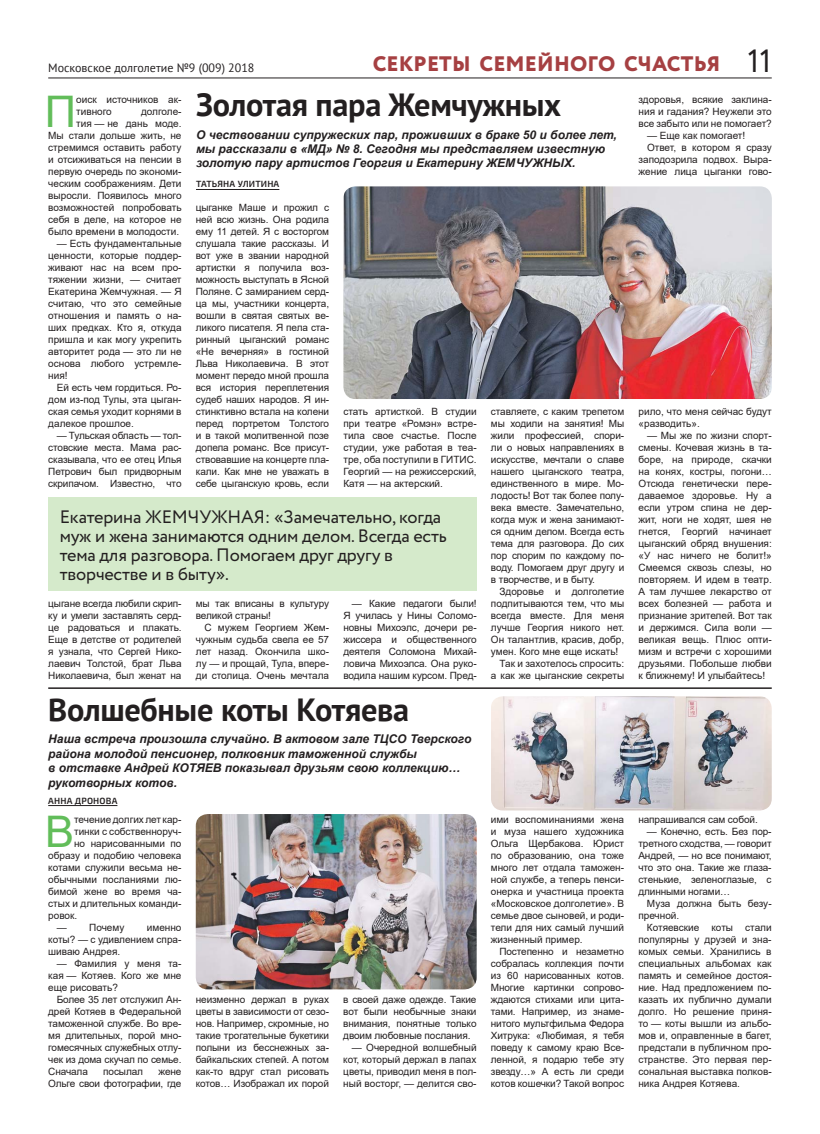
<style>
.page{position:relative;width:820px;height:1134px;background:#fff}
.page>*{position:absolute;margin:0;border:0;box-sizing:border-box;transform-origin:0 0}
.t1{font:43.5px "Arial";color:#62bd5a}
.t2{font:700 32px "PT Sans";letter-spacing:-.01em;color:#231f20}
.t3{font:32px "Circe";color:#231f20}
.t4{font:800 21px "Circe";letter-spacing:.01em;color:#a64042}
.t5{font:18px/19px "Circe";letter-spacing:-.01em;color:#231f20}
.t6{font:italic 700 12px/14.4px "Arial";color:#231f20}
.t7{font:12px "PT Sans";color:#231f20}
.t8{font:10px/12px "Arial";color:#231f20;text-align:justify}
.t9{font:600 9px "Exo 2";letter-spacing:.02em;color:#231f20}
</style>
<div class="page">
<hr style="left:48px;top:77px;width:723px;height:1px;background:#231f20">
<hr style="left:196px;top:189px;width:83px;height:1px;background:#231f20">
<hr style="left:48px;top:687px;width:723px;height:2px;background:#231f20">
<img style="left:343px;top:186px;width:428px;height:213px;border-radius:12px">
<img style="left:196px;top:814px;width:280px;height:175px;border-radius:12px">
<hr style="left:48px;top:805px;width:69px;height:1px;background:#231f20">
<img style="left:491px;top:696px;width:280px;height:114px;border-radius:12px">
<div style="left:48px;top:497px;width:428px;height:94px;background:#d5eacb"></div>
<h2 class="t3" style="left:747px;top:39px;width:26px">11</h2>
<h3 class="t4" style="left:372px;top:52px;width:349px">СЕКРЕТЫ СЕМЕЙНОГО СЧАСТЬЯ</h3>
<h2 class="t2" style="left:196px;top:84px;width:366px">Золотая пара Жемчужных</h2>
<p class="t6" style="left:196px;top:127px;width:422px">О чествовании супружеских пар, проживших в браке 50 и более лет, мы рассказали в «МД» № 8. Сегодня мы представляем известную золотую пару артистов Георгия и Екатерину ЖЕМЧУЖНЫХ.</p>
<p class="t9" style="left:196px;top:179px;width:85px">ТАТЬЯНА УЛИТИНА</p>
<p class="t7" style="left:48px;top:59px;width:208px">Московское долголетие №9 (009) 2018</p>
<h1 class="t1" style="left:45px;top:87px;width:33px">П</h1>
<p class="t8" style="left:76px;top:93px;width:107px">оиск источников ак&shy;тивного</p>
<p class="t8" style="left:638px;top:93px;width:135px">здоровья, всякие заклина&shy;ния и гадания? Неужели это все забыто или не помогает?</p>
<p class="t8" style="left:646px;top:129px;width:100px">— Еще как помогает!</p>
<p class="t8" style="left:646px;top:141px;width:126px">Ответ, в котором я сразу</p>
<p class="t8" style="left:638px;top:153px;width:135px">заподозрила подвох. Выра-</p>
<p class="t8" style="left:638px;top:165px;width:135px">жение лица цыганки гово-</p>
<p class="t8" style="left:48px;top:105px;width:135px;text-align:right">долголе-<br>тия — не дань моде.<br>Мы стали дольше жить, не стремимся оставить работу и отсиживаться на пенсии в первую очередь по экономи&shy;ческим соображениям. Дети выросли. Появилось много возможностей попробовать себя в деле, на которое не было времени в молодости.</p>
<p class="t8" style="left:48px;top:237px;width:135px;text-indent:9px">— Есть фундаментальные ценности, которые поддер&shy;живают нас на всем про&shy;тяжении жизни, — считает Екатерина Жемчужная. — Я считаю, что это семейные отношения и память о на&shy;ших предках. Кто я, откуда пришла и как могу укрепить авторитет рода — это ли не основа любого устремле&shy;ния!</p>
<p class="t8" style="left:48px;top:381px;width:135px;text-indent:9px">Ей есть чем гордиться. Ро&shy;дом из-под Тулы, эта цыган&shy;ская семья уходит корнями в далекое прошлое.</p>
<p class="t8" style="left:48px;top:429px;width:135px;text-indent:9px">— Тульская область — тол&shy;стовские места. Мама рас&shy;сказывала, что ее отец Илья Петрович был придворным скрипачом. Известно, что</p>
<p class="t8" style="left:196px;top:201px;width:135px">цыганке Маше и прожил с ней всю жизнь. Она родила ему 11 детей. Я с восторгом слушала такие рассказы. И вот уже в звании народной артистки я получила воз&shy;можность выступать в Ясной Поляне. С замиранием серд&shy;ца мы, участники концерта, вошли в святая святых ве&shy;ликого писателя. Я пела ста&shy;ринный цыганский романс «Не вечерняя» в гостиной Льва Николаевича. В этот момент передо мной прошла вся история переплетения судеб наших народов. Я ин&shy;стинктивно встала на колени перед портретом Толстого и в такой молитвенной позе допела романс. Все присут&shy;ствовавшие на концерте пла&shy;кали. Как мне не уважать в себе цыганскую кровь, если</p>
<p class="t8" style="left:638px;top:405px;width:135px">рило, что меня сейчас будут «разводить».</p>
<p class="t8" style="left:638px;top:429px;width:135px;text-indent:9px">— Мы же по жизни спорт&shy;смены. Кочевая жизнь в та&shy;боре, на природе, скачки на конях, костры, погони… Отсюда генетически пере&shy;даваемое здоровье. Ну а если утром спина не дер&shy;жит, ноги не ходят, шея не гнется, Георгий начинает цыганский обряд внушения: «У нас ничего не болит!» Смеемся сквозь слезы, но повторяем. И идем в театр.<br>А там лучшее лекарство от всех болезней — работа и признание зрителей. Вот так и держимся. Сила воли — великая вещь. Плюс опти&shy;мизм и встречи с хорошими друзьями. Побольше любви к ближнему! И улыбайтесь!</p>
<p class="t8" style="left:343px;top:405px;width:135px">стать артисткой. В студии при театре «Ромэн» встре&shy;тила свое счастье. После студии, уже работая в теа&shy;тре, оба поступили в ГИТИС.<br>Георгий — на режиссерский, Катя — на актерский.</p>
<p class="t8" style="left:491px;top:405px;width:135px">ставляете, с каким трепетом мы ходили на занятия! Мы жили профессией, спори&shy;ли о новых направлениях в искусстве, мечтали о славе нашего цыганского театра, единственного в мире. Мо&shy;лодость! Вот так более полу&shy;века вместе. Замечательно, когда муж и жена занимают&shy;ся одним делом. Всегда есть тема для разговора. До сих пор спорим по каждому по&shy;воду. Помогаем друг другу и в творчестве, и в быту.</p>
<p class="t8" style="left:499px;top:585px;width:126px">Здоровье и долголетие</p>
<p class="t8" style="left:491px;top:597px;width:135px">подпитываются тем, что мы</p>
<p class="t8" style="left:491px;top:609px;width:135px">всегда вместе. Для меня</p>
<p class="t8" style="left:491px;top:621px;width:135px">лучше Георгия никого нет.</p>
<p class="t8" style="left:491px;top:633px;width:135px">Он талантлив, красив, добр,</p>
<p class="t8" style="left:491px;top:645px;width:129px">умен. Кого мне еще искать!</p>
<p class="t8" style="left:499px;top:657px;width:126px">Так и захотелось спросить:</p>
<p class="t8" style="left:491px;top:669px;width:135px">а как же цыганские секреты</p>
<h3 class="t5" style="left:60px;top:508px;width:388px">Екатерина ЖЕМЧУЖНАЯ: «Замечательно, когда муж и жена занимаются одним делом. Всегда есть тема для разговора. Помогаем друг другу в творчестве и в быту».</h3>
<p class="t8" style="left:48px;top:597px;width:135px">цыгане всегда любили скрип&shy;ку и умели заставлять серд&shy;це радоваться и плакать.<br>Еще в детстве от родителей я узнала, что Сергей Нико&shy;лаевич Толстой, брат Льва Николаевича, был женат на</p>
<p class="t8" style="left:343px;top:597px;width:135px;text-indent:9px">— Какие педагоги были!<br>Я училась у Нины Соломо&shy;новны Михоэлс, дочери ре&shy;жиссера и общественного деятеля Соломона Михай&shy;ловича Михоэлса. Она руко&shy;водила нашим курсом. Пред-</p>
<p class="t8" style="left:196px;top:597px;width:135px">мы так вписаны в культуру великой страны!</p>
<p class="t8" style="left:196px;top:621px;width:135px;text-indent:9px">С мужем Георгием Жем&shy;чужным судьба свела ее 57 лет назад. Окончила шко&shy;лу — и прощай, Тула, впере&shy;ди столица. Очень мечтала</p>
<h2 class="t2" style="left:48px;top:688px;width:362px">Волшебные коты Котяева</h2>
<p class="t6" style="left:48px;top:732px;width:424px">Наша встреча произошла случайно. В актовом зале ТЦСО Тверского района молодой пенсионер, полковник таможенной службы<br>в отставке Андрей КОТЯЕВ показывал друзьям свою коллекцию… рукотворных котов.</p>
<p class="t9" style="left:48px;top:795px;width:71px">АННА ДРОНОВА</p>
<h1 class="t1" style="left:45px;top:807px;width:30px">В</h1>
<p class="t8" style="left:74px;top:813px;width:109px">течение долгих лет кар-</p>
<p class="t8" style="left:74px;top:825px;width:109px">тинки с собственноруч-</p>
<p class="t8" style="left:74px;top:837px;width:109px">но нарисованными по</p>
<p class="t8" style="left:48px;top:849px;width:135px">образу и подобию человека</p>
<p class="t8" style="left:48px;top:861px;width:135px">котами служили весьма не-</p>
<p class="t8" style="left:48px;top:873px;width:135px">обычными посланиями лю-</p>
<p class="t8" style="left:48px;top:885px;width:135px">бимой жене во время ча-</p>
<p class="t8" style="left:48px;top:897px;width:135px">стых и длительных команди-</p>
<p class="t8" style="left:48px;top:909px;width:31px">ровок.</p>
<p class="t8" style="left:57px;top:921px;width:69px">— Почему</p>
<p class="t8" style="left:48px;top:921px;width:135px;text-indent:99px">именно коты? — с удивлением спра&shy;шиваю Андрея.</p>
<p class="t8" style="left:48px;top:957px;width:135px;text-indent:9px">— Фамилия у меня та&shy;кая — Котяев. Кого же мне еще рисовать?</p>
<p class="t8" style="left:48px;top:993px;width:135px;text-indent:9px">Более 35 лет отслужил Ан&shy;дрей Котяев в Федеральной таможенной службе. Во вре&shy;мя длительных, порой мно&shy;гомесячных служебных отлу&shy;чек из дома скучал по семье.<br>Сначала</p>
<p class="t8" style="left:48px;top:1065px;width:135px;text-align:right">жене<br>Ольге свои фотографии, где</p>
<p class="t8" style="left:103px;top:1065px;width:41px">посылал</p>
<p class="t8" style="left:196px;top:993px;width:135px">неизменно держал в руках цветы в зависимости от сезо&shy;нов. Например, скромные, но такие трогательные букетики полыни из бесснежных за&shy;байкальских степей. А потом как-то вдруг стал рисовать котов… Изображал их порой</p>
<p class="t8" style="left:343px;top:993px;width:135px">в своей даже одежде. Такие вот были необычные знаки внимания, понятные только двоим любовные послания.</p>
<p class="t8" style="left:343px;top:1041px;width:135px;text-indent:9px">— Очередной волшебный кот, который держал в лапах цветы, приводил меня в пол&shy;ный восторг, — делится сво-</p>
<p class="t8" style="left:490px;top:813px;width:135px">ими воспоминаниями жена и муза нашего художника Ольга Щербакова. Юрист по образованию, она тоже много лет отдала таможен&shy;ной службе, а теперь пенси&shy;онерка и участница проекта «Московское долголетие». В семье двое сыновей, и роди&shy;тели для них самый лучший жизненный пример.</p>
<p class="t8" style="left:490px;top:945px;width:135px;text-indent:9px">Постепенно и незаметно собралась коллекция почти из 60 нарисованных котов.<br>Многие картинки сопрово&shy;ждаются стихами или цита&shy;тами. Например, из знаме&shy;нитого мультфильма Федора Хитрука: «Любимая, я тебя поведу к самому краю Все&shy;ленной, я подарю тебе эту звезду…» А есть ли среди котов кошечки? Такой вопрос</p>
<p class="t8" style="left:638px;top:813px;width:121px">напрашивался сам собой.</p>
<p class="t8" style="left:638px;top:825px;width:135px;text-indent:9px">— Конечно, есть. Без пор&shy;третного сходства, — говорит Андрей, — но все понимают, что это она. Такие же глаза&shy;стенькие, зеленоглазые, с длинными ногами…</p>
<p class="t8" style="left:638px;top:897px;width:135px;text-indent:9px">Муза должна быть безу&shy;пречной.</p>
<p class="t8" style="left:638px;top:921px;width:135px;text-indent:9px">Котяевские коты стали популярны у друзей и зна&shy;комых семьи. Хранились в специальных альбомах как память и семейное достоя&shy;ние. Над предложением по&shy;казать их публично думали долго. Но решение приня&shy;то — коты вышли из альбо&shy;мов и, оправленные в багет, предстали в публичном про&shy;странстве. Это первая пер&shy;сональная выставка полков&shy;ника Андрея Котяева.</p>
</div>
